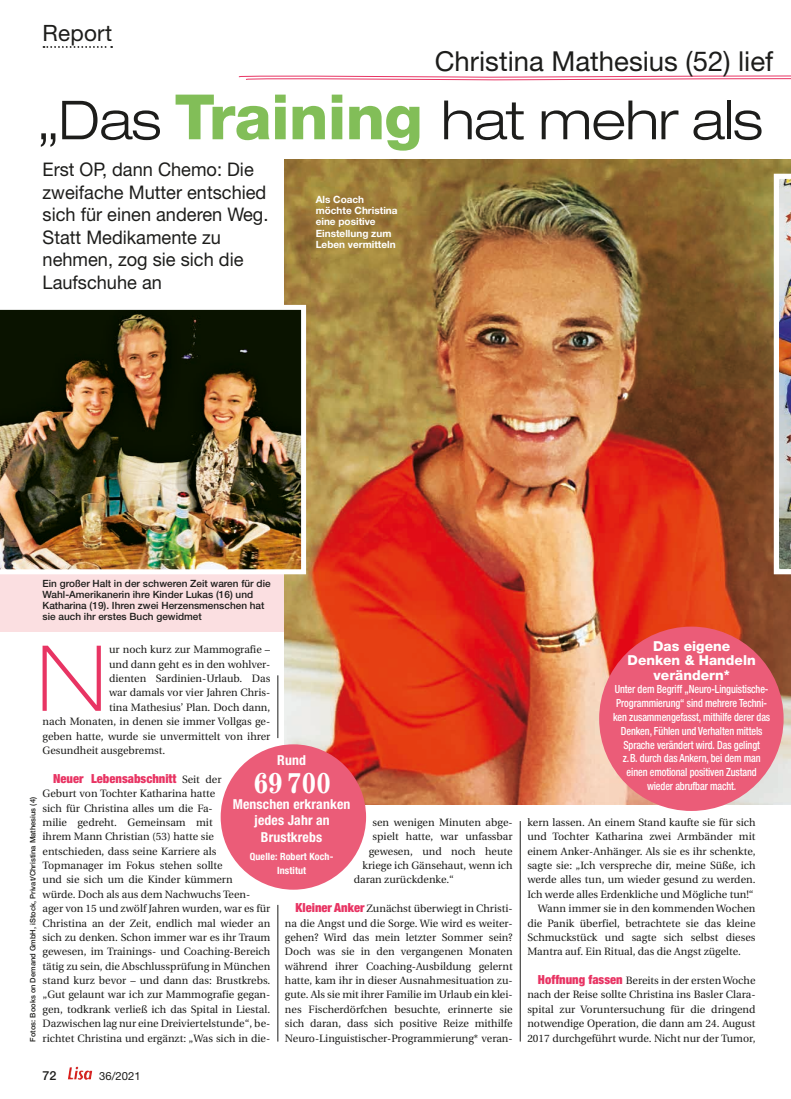
<style>
.page{position:relative;width:791px;height:1099px;background:#fff}
.page>*{position:absolute;margin:0;border:0;box-sizing:border-box;transform-origin:0 0}
.t1{font:100 expanded 91.12px "Helvetica Neue LT";color:#e83463}
.t2{font:300 expanded 53.75px "Helvetica Neue LT";letter-spacing:-.01em;color:#1d1d1b}
.t3{font:700 condensed 28.75px "Century LT";color:#fff}
.t4{font:27.5px "Helvetica Neue LT";color:#1d1d1b}
.t5{font:22.5px "Helvetica Neue LT";letter-spacing:.01em;color:#1d1d1b}
.t6{font:18.75px/22.5px "Helvetica Neue LT";color:#1d1d1b}
.t7{font:700 condensed 13.75px/16.2px "Helvetica Neue LT";letter-spacing:.01em;color:#fff;text-align:center}
.t8{font:800 13.75px/14.4px "Helvetica Neue LT";color:#fff;text-align:center}
.t9{font:900 condensed 12.5px "Helvetica Neue LT";color:#e83463}
.t10{font:500 12.5px "Helvetica Neue LT";color:#1d1d1b}
.t11{font:500 condensed 11.25px/13.8px "Helvetica Neue LT";letter-spacing:-.01em;color:#fff;text-align:center;scale:.9 1}
.t12{font:11.25px "Helvetica Neue LT";color:#1d1d1b}
.t13{font:10.62px/14.4px "Utopia";color:#1d1d1b;text-align:justify}
.t14{font:500 10px/11.2px "Helvetica Neue LT";color:#1d1d1b}
.t15{font:700 10px/11.2px "Helvetica Neue LT";color:#fff}
.t16{font:700 condensed 10px/13.8px "Helvetica Neue LT";letter-spacing:.01em;color:#fff;text-align:center}
.t17{font:500 7.5px "Helvetica Neue LT";color:#1d1d1b}
.s1{font-weight:800;font-stretch:normal;font-size:62.5px;color:#82be58}
.s2{font-family:"Utopia";font-weight:400;font-stretch:normal;font-size:10.62px;color:#1d1d1b}
.s3{font-family:"Helvetica Neue LT";font-weight:900;font-stretch:condensed;font-size:12.5px;color:#e83463}
</style>
<div class="page">
<hr style="left:277px;top:675px;width:1px;height:63px;background:#1d1d1b">
<hr style="left:277px;top:904px;width:1px;height:137px;background:#1d1d1b">
<hr style="left:519px;top:821px;width:1px;height:220px;background:#1d1d1b">
<div style="left:0;top:491px;width:283px;height:140px;background:#fbdfe1"></div>
<img style="left:284px;top:159px;width:506px;height:645px">
<img style="left:0;top:305px;width:306px;height:269px">
<img style="left:773px;top:174px;width:17px;height:400px">
<svg style="left:238px;top:75px;width:552px;height:6px"></svg>
<div style="left:220px;top:744px;width:146px;height:145px;background:#eb5c78;border-radius:50%"></div>
<div style="left:599px;top:626px;width:184px;height:185px;background:#eb5c78;border-radius:50%"></div>
<svg style="left:43px;top:46px;width:69px;height:2px"></svg>
<img style="left:68px;top:1066px;width:24px;height:13px">
<h3 class="t5" style="left:43px;top:19px;width:71px">Report</h3>
<h3 class="t4" style="left:434px;top:45px;width:340px">Christina Mathesius (52) lief</h3>
<h2 class="t2" style="left:38px;top:88px;width:726px">„Das <span class="s1">Training</span> hat mehr als</h2>
<h3 class="t6" style="left:43px;top:158px;width:227px">Erst OP, dann Chemo: Die zweifache Mutter entschied sich für einen anderen Weg.<br>Statt Medikamente zu nehmen, zog sie sich die<br>Laufschuhe an</h3>
<p class="t15" style="left:315px;top:193px;width:83px">Als Coach möchte Christina eine positive<br>Einstellung zum<br>Leben vermitteln</p>
<p class="t14" style="left:43px;top:577px;width:229px">Ein großer Halt in der schweren Zeit waren für die Wahl-Amerikanerin ihre Kinder Lukas (16) und Katharina (19). Ihren zwei Herzensmenschen hat sie auch ihr erstes Buch gewidmet</p>
<h1 class="t1" style="left:37px;top:624px;width:71px">N</h1>
<p class="t13" style="left:109px;top:642px;width:163px">ur noch kurz zur Mammografie –</p>
<p class="t13" style="left:109px;top:657px;width:163px">und dann geht es in den wohlver-</p>
<p class="t13" style="left:109px;top:671px;width:163px">dienten Sardinien-Urlaub. Das</p>
<p class="t13" style="left:109px;top:685px;width:163px">war damals vor vier Jahren Chris-</p>
<p class="t13" style="left:109px;top:700px;width:163px">tina Mathesius’ Plan. Doch dann,</p>
<p class="t13" style="left:43px;top:714px;width:229px">nach Monaten, in denen sie immer Vollgas ge-</p>
<p class="t13" style="left:43px;top:729px;width:229px">geben hatte, wurde sie unvermittelt von ihrer</p>
<p class="t13" style="left:43px;top:743px;width:124px">Gesundheit ausgebremst.</p>
<p class="t9" style="left:53px;top:770px;width:170px">Neuer Lebensabschnitt <span class="s2">Seit der</span></p>
<p class="t13" style="left:43px;top:786px;width:229px;text-align:left">Geburt von Tochter Katharina hatte<br>sich für Christina alles um die Fa-<br>milie gedreht. Gemeinsam mit<br>ihrem Mann Christian (53) hatte sie entschieden, dass seine Karriere als Topmanager im Fokus stehen sollte<br>und sie sich um die Kinder kümmern<br>würde. Doch als aus dem Nachwuchs Teen&shy;ager von 15 und zwölf Jahren wurden, war es für Christina an der Zeit, endlich mal wieder an sich zu denken. Schon immer war es ihr Traum gewesen, im Trainings- und Coaching-Bereich tätig zu sein, die Abschlussprüfung in München stand kurz bevor – und dann das: Brustkrebs. „Gut gelaunt war ich zur Mammografie gegan&shy;gen, todkrank verließ ich das Spital in Liestal.<br>Dazwischen lag nur eine Dreiviertelstunde“, be&shy;richtet Christina und ergänzt: „Was sich in die-</p>
<p class="t7" style="left:277px;top:752px;width:30px">Rund</p>
<h3 class="t3" style="left:253px;top:766px;width:78px">69 700</h3>
<p class="t7" style="left:232px;top:796px;width:119px">Menschen erkranken jedes Jahr an<br>Brustkrebs</p>
<p class="t16" style="left:250px;top:849px;width:85px">Quelle: Robert Koch-<br>Institut</p>
<p class="t17" style="left:28px;top:1041px;width:246px;rotate:-90deg">Fotos: Books on Demand GmbH, iStock, Privat/Christina Mathesius (4)</p>
<p class="t13" style="left:372px;top:815px;width:141px">sen wenigen Minuten abge-</p>
<p class="t13" style="left:372px;top:829px;width:141px">spielt hatte, war unfassbar</p>
<p class="t13" style="left:368px;top:844px;width:145px">gewesen, und noch heute</p>
<p class="t13" style="left:362px;top:858px;width:151px">kriege ich Gänsehaut, wenn ich</p>
<p class="t13" style="left:353px;top:872px;width:102px">daran zurückdenke.“</p>
<p class="t13" style="left:285px;top:901px;width:229px;text-indent:11px"><span class="s3">Kleiner Anker</span> Zunächst überwiegt in Christi&shy;na die Angst und die Sorge. Wie wird es weiter&shy;gehen? Wird das mein letzter Sommer sein?<br>Doch was sie in den vergangenen Monaten während ihrer Coaching-Ausbildung gelernt hatte, kam ihr in dieser Ausnahmesituation zu&shy;gute. Als sie mit ihrer Familie im Urlaub ein klei&shy;nes Fischerdörfchen besuchte, erinnerte sie sich daran, dass sich positive Reize mithilfe Neuro-Linguistischer-Programmierung* veran-</p>
<p class="t10" style="left:43px;top:1067px;width:15px">72</p>
<p class="t12" style="left:99px;top:1068px;width:43px">36/2021</p>
<p class="t8" style="left:627px;top:638px;width:130px">Das eigene<br>Denken &amp; Handeln verändern*</p>
<p class="t11" style="left:612px;top:682px;width:176px">Unter dem Begriff „Neuro-Linguistische-Programmierung“ sind mehrere Techni&shy;ken zusammengefasst, mithilfe derer das Denken, Fühlen und Verhalten mittels Sprache verändert wird. Das gelingt<br>z.B. durch das Ankern, bei dem man einen emotional positiven Zustand wieder abrufbar macht.</p>
<p class="t13" style="left:527px;top:815px;width:229px">kern lassen. An einem Stand kaufte sie für sich</p>
<p class="t13" style="left:527px;top:829px;width:229px">und Tochter Katharina zwei Armbänder mit</p>
<p class="t13" style="left:527px;top:844px;width:229px">einem Anker-Anhänger. Als sie es ihr schenkte,</p>
<p class="t13" style="left:527px;top:858px;width:229px">sagte sie: „Ich verspreche dir, meine Süße, ich</p>
<p class="t13" style="left:527px;top:872px;width:229px">werde alles tun, um wieder gesund zu werden.</p>
<p class="t13" style="left:527px;top:887px;width:228px">Ich werde alles Erdenkliche und Mögliche tun!“</p>
<p class="t13" style="left:537px;top:901px;width:219px">Wann immer sie in den kommenden Wochen</p>
<p class="t13" style="left:527px;top:915px;width:229px">die Panik überfiel, betrachtete sie das kleine</p>
<p class="t13" style="left:527px;top:930px;width:229px">Schmuckstück und sagte sich selbst dieses</p>
<p class="t13" style="left:527px;top:944px;width:215px">Mantra auf. Ein Ritual, das die Angst zügelte.</p>
<p class="t13" style="left:527px;top:973px;width:229px;text-indent:11px"><span class="s3">Hoffnung fassen</span> Bereits in der ersten Woche nach der Reise sollte Christina ins Basler Clara&shy;spital zur Voruntersuchung für die dringend notwendige Operation, die dann am 24. August 2017 durchgeführt wurde. Nicht nur der Tumor,</p>
</div>
